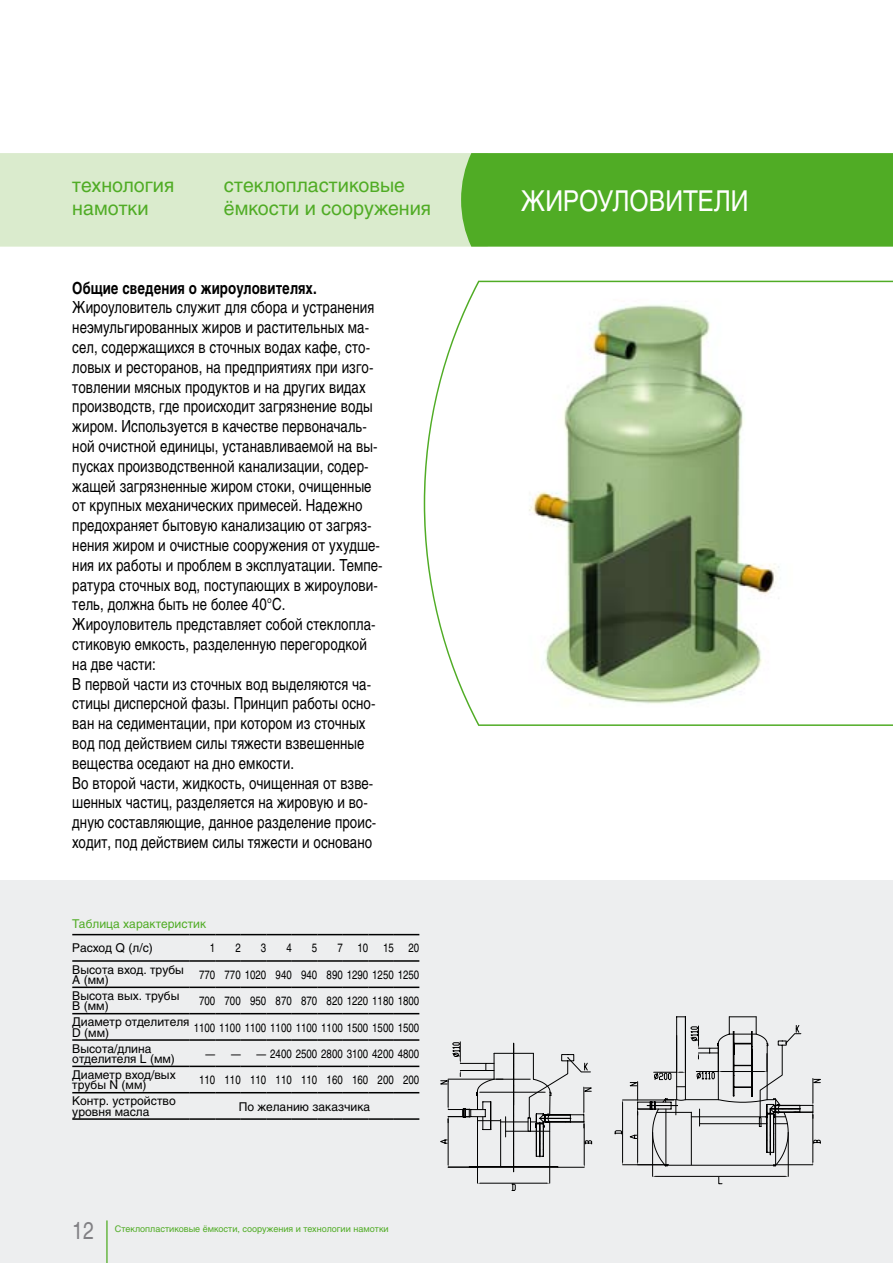
<style>
.page{position:relative;width:893px;height:1263px;background:#fff}
.page>*{position:absolute;margin:0;border:0;box-sizing:border-box;transform-origin:0 0}
.t1{font:28.5px "Helios";color:#fff;scale:.85 1}
.t2{font:24px "Helios";color:#818084;scale:.8 1}
.t3{font:19.5px/23.4px "Helios";color:#50ac25}
.t4{font:16.5px/19.8px "Helios";letter-spacing:.005em;color:#000;scale:.8 1}
.t5{font:700 16.5px "Helios";letter-spacing:.005em;color:#000;scale:.8 1}
.t6{font:12px/10.5px "Helios";color:#000}
.t7{font:12px "Helios";color:#000;scale:.8 1}
.t8{font:12px "Helios";color:#50ac25}
.t9{font:9px "Helios";color:#50ac25}
</style>
<div class="page">
<div style="left:0;top:880px;width:893px;height:383px;background:#edeeef"></div>
<div style="left:0;top:153px;width:461px;height:94px;background:#daebcd"></div>
<hr style="left:106px;top:1220px;width:2px;height:43px;background:#50ac25">
<div style="left:461px;top:153px;width:432px;height:94px;background:#50ac25"></div>
<hr style="left:72px;top:934px;width:118px;height:1px;background:#000">
<svg style="left:190px;top:934px;width:229px;height:1px"></svg>
<hr style="left:72px;top:960px;width:118px;height:2px;background:#000">
<hr style="left:190px;top:960px;width:25px;height:2px;background:#000">
<hr style="left:215px;top:960px;width:26px;height:2px;background:#000">
<hr style="left:241px;top:960px;width:25px;height:2px;background:#000">
<hr style="left:266px;top:960px;width:26px;height:2px;background:#000">
<hr style="left:292px;top:960px;width:25px;height:2px;background:#000">
<hr style="left:317px;top:960px;width:26px;height:2px;background:#000">
<hr style="left:343px;top:960px;width:25px;height:2px;background:#000">
<hr style="left:368px;top:960px;width:26px;height:2px;background:#000">
<hr style="left:394px;top:960px;width:25px;height:2px;background:#000">
<hr style="left:72px;top:986px;width:118px;height:2px;background:#000">
<hr style="left:190px;top:986px;width:25px;height:2px;background:#000">
<hr style="left:215px;top:986px;width:26px;height:2px;background:#000">
<hr style="left:241px;top:986px;width:25px;height:2px;background:#000">
<hr style="left:266px;top:986px;width:26px;height:2px;background:#000">
<hr style="left:292px;top:986px;width:25px;height:2px;background:#000">
<hr style="left:317px;top:986px;width:26px;height:2px;background:#000">
<hr style="left:343px;top:986px;width:25px;height:2px;background:#000">
<hr style="left:368px;top:986px;width:26px;height:2px;background:#000">
<hr style="left:394px;top:986px;width:25px;height:2px;background:#000">
<hr style="left:72px;top:1013px;width:118px;height:1px;background:#000">
<svg style="left:190px;top:1013px;width:229px;height:1px"></svg>
<hr style="left:72px;top:1039px;width:118px;height:2px;background:#000">
<hr style="left:190px;top:1039px;width:25px;height:2px;background:#000">
<hr style="left:215px;top:1039px;width:26px;height:2px;background:#000">
<hr style="left:241px;top:1039px;width:25px;height:2px;background:#000">
<hr style="left:266px;top:1039px;width:26px;height:2px;background:#000">
<hr style="left:292px;top:1039px;width:25px;height:2px;background:#000">
<hr style="left:317px;top:1039px;width:26px;height:2px;background:#000">
<hr style="left:343px;top:1039px;width:25px;height:2px;background:#000">
<hr style="left:368px;top:1039px;width:26px;height:2px;background:#000">
<hr style="left:394px;top:1039px;width:25px;height:2px;background:#000">
<hr style="left:72px;top:1065px;width:118px;height:2px;background:#000">
<hr style="left:190px;top:1065px;width:25px;height:2px;background:#000">
<hr style="left:215px;top:1065px;width:26px;height:2px;background:#000">
<hr style="left:241px;top:1065px;width:25px;height:2px;background:#000">
<hr style="left:266px;top:1065px;width:26px;height:2px;background:#000">
<hr style="left:292px;top:1065px;width:25px;height:2px;background:#000">
<hr style="left:317px;top:1065px;width:26px;height:2px;background:#000">
<hr style="left:343px;top:1065px;width:25px;height:2px;background:#000">
<hr style="left:368px;top:1065px;width:26px;height:2px;background:#000">
<hr style="left:394px;top:1065px;width:25px;height:2px;background:#000">
<hr style="left:72px;top:1092px;width:118px;height:1px;background:#000">
<svg style="left:190px;top:1092px;width:229px;height:1px"></svg>
<hr style="left:72px;top:1118px;width:118px;height:2px;background:#000">
<hr style="left:190px;top:1118px;width:25px;height:2px;background:#000">
<hr style="left:215px;top:1118px;width:26px;height:2px;background:#000">
<hr style="left:241px;top:1118px;width:25px;height:2px;background:#000">
<hr style="left:266px;top:1118px;width:26px;height:2px;background:#000">
<hr style="left:292px;top:1118px;width:25px;height:2px;background:#000">
<hr style="left:317px;top:1118px;width:26px;height:2px;background:#000">
<hr style="left:343px;top:1118px;width:25px;height:2px;background:#000">
<hr style="left:368px;top:1118px;width:26px;height:2px;background:#000">
<hr style="left:394px;top:1118px;width:25px;height:2px;background:#000">
<svg style="left:440px;top:1078px;width:145px;height:113px"></svg>
<svg style="left:652px;top:1016px;width:168px;height:168px"></svg>
<svg style="left:448px;top:1025px;width:351px;height:142px"></svg>
<svg style="left:424px;top:281px;width:469px;height:445px"></svg>
<p class="t3" style="left:72px;top:173px;width:104px">технология намотки</p>
<p class="t3" style="left:224px;top:173px;width:209px">стеклопластиковые ёмкости и сооружения</p>
<p class="t5" style="left:72px;top:278px;width:307px">Общие сведения о жироуловителях.</p>
<p class="t4" style="left:72px;top:297px;width:389px">Жироуловитель служит для сбора и устранения неэмульгированных жиров и растительных ма&shy;сел, содержащихся в сточных водах кафе, сто&shy;ловых и ресторанов, на предприятиях при изго&shy;товлении мясных продуктов и на других видах производств, где происходит загрязнение воды жиром. Используется в качестве первоначаль&shy;ной очистной единицы, устанавливаемой на вы&shy;пусках производственной канализации, содер&shy;жащей загрязненные жиром стоки, очищенные от крупных механических примесей. Надежно предохраняет бытовую канализацию от загряз&shy;нения жиром и очистные сооружения от ухудше&shy;ния их работы и проблем в эксплуатации. Темпе&shy;ратура сточных вод, поступающих в жироулови&shy;тель, должна быть не более 40°С.<br>Жироуловитель представляет собой стеклопла&shy;стиковую емкость, разделенную перегородкой на две части:<br>В первой части из сточных вод выделяются ча&shy;стицы дисперсной фазы. Принцип работы осно&shy;ван на седиментации, при котором из сточных вод под действием силы тяжести взвешенные вещества оседают на дно емкости.<br>Во второй части, жидкость, очищенная от взве&shy;шенных частиц, разделяется на жировую и во&shy;дную составляющие, данное разделение проис&shy;ходит, под действием силы тяжести и основано</p>
<p class="t8" style="left:72px;top:916px;width:135px">Таблица характеристик</p>
<p class="t6" style="left:72px;top:943px;width:82px">Расход Q (л/с)</p>
<p class="t7" style="left:210px;top:941px;width:8px">1</p>
<p class="t7" style="left:235px;top:941px;width:8px">2</p>
<p class="t7" style="left:261px;top:941px;width:8px">3</p>
<p class="t7" style="left:286px;top:941px;width:8px">4</p>
<p class="t7" style="left:312px;top:941px;width:8px">5</p>
<p class="t7" style="left:337px;top:941px;width:104px">7 10 15 20</p>
<p class="t6" style="left:72px;top:964px;width:113px">Высота вход. трубы<br>A (мм)</p>
<p class="t7" style="left:199px;top:967px;width:277px">770 770 1020 940 940 890 1290 1250 1250</p>
<p class="t6" style="left:72px;top:990px;width:109px">Высота вых. трубы<br>B (мм)</p>
<p class="t7" style="left:199px;top:994px;width:277px">700 700 950 870 870 820 1220 1180 1800</p>
<p class="t6" style="left:72px;top:1017px;width:119px">Диаметр отделителя<br>D (мм)</p>
<p class="t7" style="left:194px;top:1020px;width:284px">1100 1100 1100 1100 1100 1100 1500 1500 1500</p>
<p class="t6" style="left:72px;top:1043px;width:104px">Высота/длина отделителя L (мм)</p>
<p class="t7" style="left:206px;top:1046px;width:46px">— —</p>
<p class="t7" style="left:257px;top:1046px;width:205px">— 2400 2500 2800 3100 4200 4800</p>
<p class="t6" style="left:72px;top:1069px;width:105px">Диаметр вход/вых трубы N (мм)</p>
<p class="t7" style="left:199px;top:1073px;width:277px">110 110 110 110 110 160 160 200 200</p>
<p class="t6" style="left:72px;top:1096px;width:105px">Контр. устройство уровня масла</p>
<p class="t6" style="left:239px;top:1101px;width:133px">По желанию заказчика</p>
<h2 class="t2" style="left:72px;top:1216px;width:28px">12</h2>
<p class="t9" style="left:115px;top:1223px;width:275px">Стеклопластиковые ёмкости, сооружения и технологии намотки</p>
<h1 class="t1" style="left:521px;top:184px;width:269px">ЖИРОУЛОВИТЕЛИ</h1>
</div>
